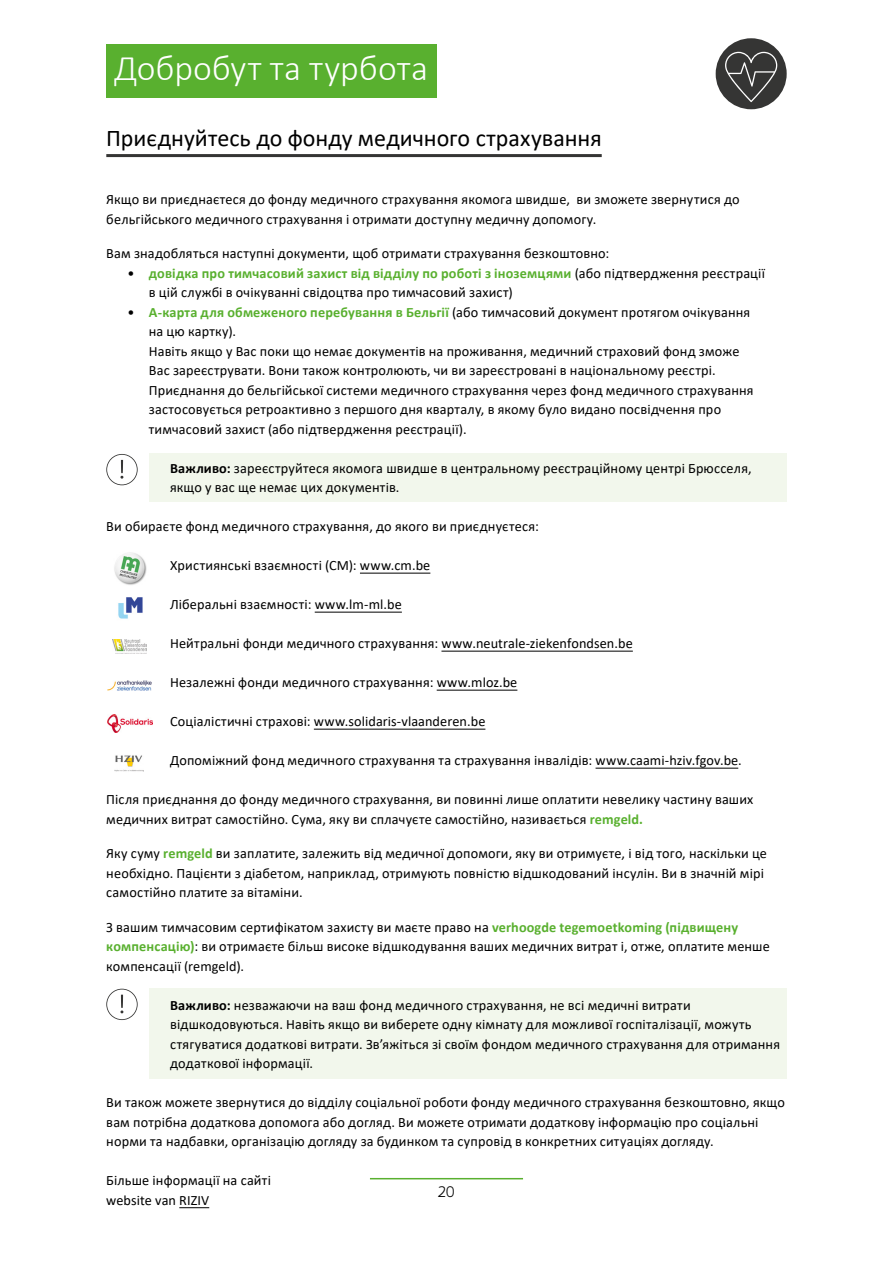
<style>
.page{position:relative;width:893px;height:1263px;background:#fff}
.page>*{position:absolute;margin:0;border:0;box-sizing:border-box;transform-origin:0 0}
.t1{font:300 36px "Calibri";color:#fff}
.t2{font:24px "Calibri";color:#000}
.t3{font:300 16.5px "Flanders Art Sans";color:#000}
.t4{font:14.25px/19.5px "Calibri";letter-spacing:.01em;color:#000}
.s1{font-weight:700;color:#59b02f}
.s2{font-weight:700}
</style>
<div class="page">
<hr style="left:370px;top:1178px;width:153px;height:1px;background:#59b02f">
<div style="left:149px;top:453px;width:638px;height:49px;background:#f2f7ec"></div>
<div style="left:149px;top:989px;width:638px;height:90px;background:#f2f7ec"></div>
<hr style="left:106px;top:154px;width:496px;height:3px;background:#353534">
<hr style="left:360px;top:573px;width:70px;height:1px;background:#000">
<hr style="left:315px;top:612px;width:87px;height:1px;background:#000">
<hr style="left:441px;top:651px;width:192px;height:1px;background:#000">
<hr style="left:437px;top:690px;width:80px;height:1px;background:#000">
<hr style="left:314px;top:729px;width:171px;height:1px;background:#000">
<hr style="left:596px;top:768px;width:142px;height:1px;background:#000">
<hr style="left:179px;top:1207px;width:30px;height:1px;background:#000">
<div style="left:106px;top:45px;width:330px;height:53px;background:#59b02f"></div>
<div style="left:716px;top:38px;width:71px;height:71px;background:#353534;border-radius:50%"></div>
<svg style="left:725px;top:52px;width:52px;height:50px"></svg>
<svg style="left:106px;top:454px;width:32px;height:31px"></svg>
<svg style="left:106px;top:989px;width:32px;height:31px"></svg>
<img style="left:114px;top:552px;width:33px;height:33px">
<img style="left:118px;top:597px;width:25px;height:22px">
<img style="left:115px;top:755px;width:29px;height:17px">
<img style="left:107px;top:680px;width:44px;height:11px">
<img style="left:113px;top:640px;width:33px;height:12px">
<img style="left:107px;top:714px;width:45px;height:18px">
<h1 class="t1" style="left:114px;top:46px;width:315px">Добробут та турбота</h1>
<h2 class="t2" style="left:106px;top:121px;width:497px">Приєднуйтесь до фонду медичного страхування</h2>
<p class="t4" style="left:106px;top:189px;width:635px">Якщо ви приєднаєтеся до фонду медичного страхування якомога швидше, ви зможете звернутися до бельгійського медичного страхування і отримати доступну медичну допомогу.</p>
<p class="t4" style="left:106px;top:243px;width:505px">Вам знадобляться наступні документи, щоб отримати страхування безкоштовно:</p>
<p class="t4" style="left:149px;top:263px;width:618px;text-indent:-21px">• <span class="s1">довідка про тимчасовий захист від відділу по роботі з іноземцями</span> (або підтвердження реєстрації в цій службі в очікуванні свідоцтва про тимчасовий захист)</p>
<p class="t4" style="left:149px;top:302px;width:606px;text-indent:-21px">• <span class="s1">A-карта для обмеженого перебування в Бельгії</span> (або тимчасовий документ протягом очікування на цю картку).<br>Навіть якщо у Вас поки що немає документів на проживання, медичний страховий фонд зможе Вас зареєструвати. Вони також контролюють, чи ви зареєстровані в національному реєстрі.<br>Приєднання до бельгійської системи медичного страхування через фонд медичного страхування застосовується ретроактивно з першого дня кварталу, в якому було видано посвідчення про тимчасовий захист (або підтвердження реєстрації).</p>
<p class="t4" style="left:170px;top:458px;width:583px"><span class="s2">Важливо:</span> зареєструйтеся якомога швидше в центральному реєстраційному центрі Брюсселя, якщо у вас ще немає цих документів.</p>
<p class="t4" style="left:106px;top:516px;width:434px">Ви обираєте фонд медичного страхування, до якого ви приєднуєтеся:</p>
<p class="t4" style="left:170px;top:555px;width:262px">Християнські взаємності (CM): www.cm.be</p>
<p class="t4" style="left:170px;top:594px;width:233px">Ліберальні взаємності: www.lm-ml.be</p>
<p class="t4" style="left:170px;top:633px;width:464px">Нейтральні фонди медичного страхування: www.neutrale-ziekenfondsen.be</p>
<p class="t4" style="left:170px;top:672px;width:349px">Незалежні фонди медичного страхування: www.mloz.be</p>
<p class="t4" style="left:170px;top:711px;width:317px">Соціалістичні страхові: www.solidaris-vlaanderen.be</p>
<p class="t4" style="left:170px;top:750px;width:573px">Допоміжний фонд медичного страхування та страхування інвалідів: www.caami-hziv.fgov.be.</p>
<p class="t4" style="left:106px;top:789px;width:649px">Після приєднання до фонду медичного страхування, ви повинні лише оплатити невелику частину ваших медичних витрат самостійно. Сума, яку ви сплачуєте самостійно, називається <span class="s1">remgeld.</span></p>
<p class="t4" style="left:106px;top:843px;width:662px">Яку суму <span class="s1">remgeld</span> ви заплатите, залежить від медичної допомоги, яку ви отримуєте, і від того, наскільки це необхідно. Пацієнти з діабетом, наприклад, отримують повністю відшкодований інсулін. Ви в значній мірі самостійно платите за вітаміни.</p>
<p class="t4" style="left:106px;top:917px;width:665px">З вашим тимчасовим сертифікатом захисту ви маєте право на <span class="s1">verhoogde tegemoetkoming (підвищену компенсацію)</span>: ви отримаєте більш високе відшкодування ваших медичних витрат і, отже, оплатите менше компенсації (remgeld).</p>
<p class="t4" style="left:170px;top:995px;width:611px"><span class="s2">Важливо:</span> незважаючи на ваш фонд медичного страхування, не всі медичні витрати відшкодовуються. Навіть якщо ви виберете одну кімнату для можливої госпіталізації, можуть стягуватися додаткові витрати. Зв’яжіться зі своїм фондом медичного страхування для отримання додаткової інформації.</p>
<p class="t4" style="left:106px;top:1092px;width:680px">Ви також можете звернутися до відділу соціальної роботи фонду медичного страхування безкоштовно, якщо вам потрібна додаткова допомога або догляд. Ви можете отримати додаткову інформацію про соціальні норми та надбавки, організацію догляду за будинком та супровід в конкретних ситуаціях догляду.</p>
<p class="t4" style="left:106px;top:1170px;width:166px">Більше інформації на сайті website van RIZIV</p>
<p class="t3" style="left:438px;top:1182px;width:18px">20</p>
</div>
